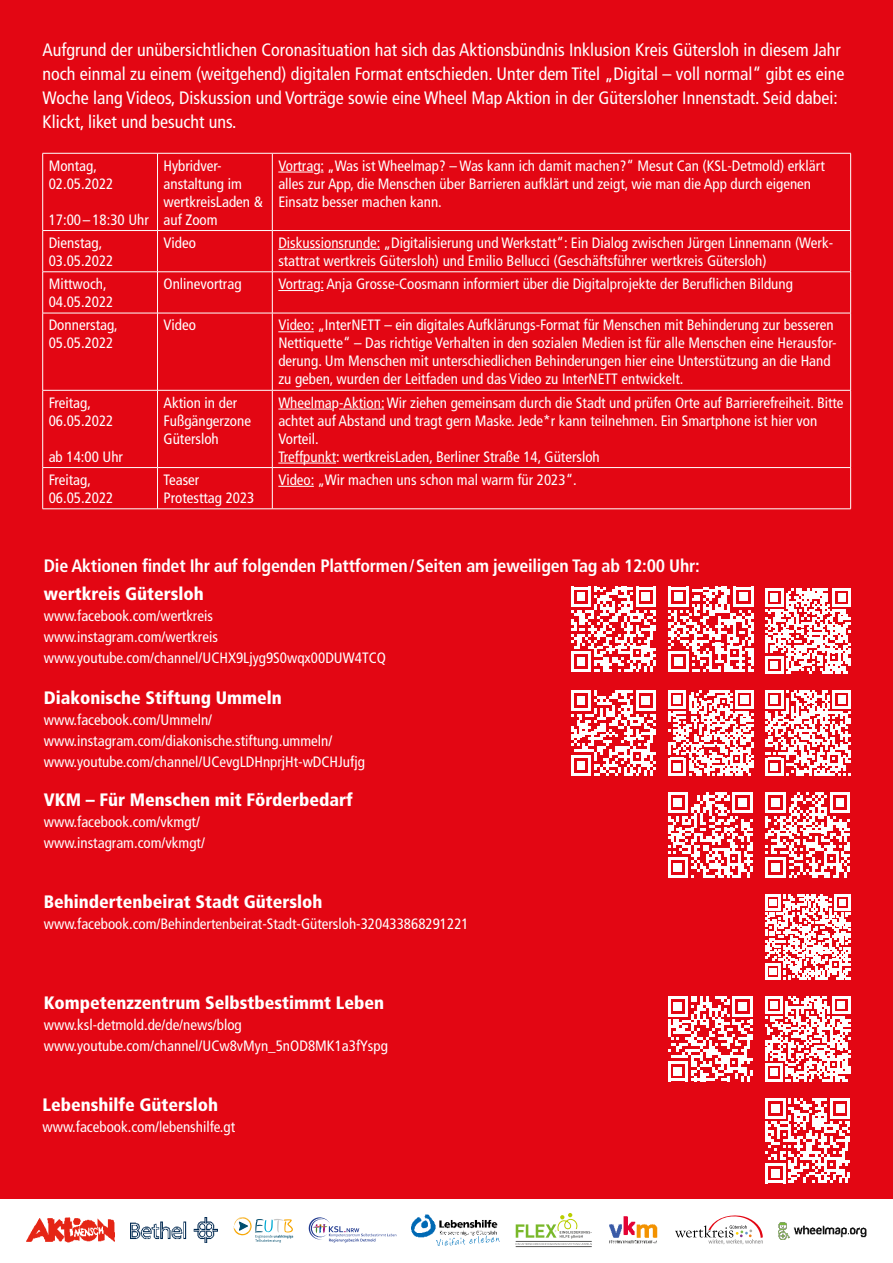
<style>
.page{position:relative;width:893px;height:1263px;background:#e30613}
.page>*{position:absolute;margin:0;border:0;box-sizing:border-box;transform-origin:0 0}
.t1{font:condensed 18px/24px "Frutiger LT Std";color:#fff}
.t2{font:900 condensed 18px "Frutiger LT Std";color:#fff}
.t3{font:700 condensed 18px "Frutiger LT Std";letter-spacing:-.015em;color:#fff}
.t4{font:condensed 15px/18px "Frutiger LT Std";color:#fff}
</style>
<div class="page">
<div style="left:0;top:1200px;width:893px;height:63px;background:#fff"></div>
<svg style="left:675px;top:1215px;width:88px;height:29px"></svg>
<img style="left:778px;top:1222px;width:88px;height:17px">
<svg style="left:233px;top:1217px;width:60px;height:25px"></svg>
<svg style="left:309px;top:1217px;width:87px;height:25px"></svg>
<img style="left:130px;top:1217px;width:88px;height:25px">
<img style="left:609px;top:1216px;width:49px;height:27px">
<img style="left:412px;top:1214px;width:88px;height:31px">
<img style="left:27px;top:1217px;width:88px;height:25px">
<hr style="left:516px;top:1246px;width:76px;height:1px;background:#575756">
<svg style="left:516px;top:1213px;width:76px;height:32px"></svg>
<hr style="left:43px;top:153px;width:115px;height:1px;background:#fff">
<hr style="left:42px;top:153px;width:1px;height:77px;background:#fff">
<hr style="left:158px;top:153px;width:114px;height:1px;background:#fff">
<hr style="left:157px;top:153px;width:1px;height:77px;background:#fff">
<hr style="left:272px;top:153px;width:579px;height:1px;background:#fff">
<hr style="left:272px;top:153px;width:1px;height:77px;background:#fff">
<hr style="left:850px;top:153px;width:1px;height:77px;background:#fff">
<hr style="left:43px;top:230px;width:115px;height:1px;background:#fff">
<hr style="left:42px;top:231px;width:1px;height:41px;background:#fff">
<hr style="left:158px;top:230px;width:114px;height:1px;background:#fff">
<hr style="left:157px;top:231px;width:1px;height:41px;background:#fff">
<hr style="left:272px;top:230px;width:579px;height:1px;background:#fff">
<hr style="left:272px;top:231px;width:1px;height:41px;background:#fff">
<hr style="left:850px;top:231px;width:1px;height:41px;background:#fff">
<hr style="left:43px;top:272px;width:115px;height:1px;background:#fff">
<hr style="left:42px;top:272px;width:1px;height:41px;background:#fff">
<hr style="left:158px;top:272px;width:114px;height:1px;background:#fff">
<hr style="left:157px;top:272px;width:1px;height:41px;background:#fff">
<hr style="left:272px;top:272px;width:579px;height:1px;background:#fff">
<hr style="left:272px;top:272px;width:1px;height:41px;background:#fff">
<hr style="left:850px;top:272px;width:1px;height:41px;background:#fff">
<hr style="left:43px;top:313px;width:115px;height:1px;background:#fff">
<hr style="left:42px;top:313px;width:1px;height:77px;background:#fff">
<hr style="left:158px;top:313px;width:114px;height:1px;background:#fff">
<hr style="left:157px;top:313px;width:1px;height:77px;background:#fff">
<hr style="left:272px;top:313px;width:579px;height:1px;background:#fff">
<hr style="left:272px;top:313px;width:1px;height:77px;background:#fff">
<hr style="left:850px;top:313px;width:1px;height:77px;background:#fff">
<hr style="left:43px;top:390px;width:115px;height:1px;background:#fff">
<hr style="left:42px;top:390px;width:1px;height:77px;background:#fff">
<hr style="left:158px;top:390px;width:114px;height:1px;background:#fff">
<hr style="left:157px;top:390px;width:1px;height:77px;background:#fff">
<hr style="left:272px;top:390px;width:579px;height:1px;background:#fff">
<hr style="left:272px;top:390px;width:1px;height:77px;background:#fff">
<hr style="left:850px;top:390px;width:1px;height:77px;background:#fff">
<hr style="left:43px;top:467px;width:115px;height:1px;background:#fff">
<hr style="left:42px;top:468px;width:1px;height:41px;background:#fff">
<hr style="left:158px;top:467px;width:114px;height:1px;background:#fff">
<hr style="left:157px;top:468px;width:1px;height:41px;background:#fff">
<hr style="left:272px;top:467px;width:579px;height:1px;background:#fff">
<hr style="left:272px;top:468px;width:1px;height:41px;background:#fff">
<hr style="left:850px;top:468px;width:1px;height:41px;background:#fff">
<hr style="left:43px;top:509px;width:115px;height:1px;background:#fff">
<hr style="left:158px;top:509px;width:114px;height:1px;background:#fff">
<hr style="left:272px;top:509px;width:579px;height:1px;background:#fff">
<hr style="left:278px;top:172px;width:35px;height:1px;background:#fff">
<hr style="left:278px;top:249px;width:102px;height:1px;background:#fff">
<hr style="left:278px;top:290px;width:35px;height:1px;background:#fff">
<hr style="left:278px;top:331px;width:36px;height:1px;background:#fff">
<hr style="left:278px;top:409px;width:54px;height:1px;background:#fff">
<hr style="left:339px;top:409px;width:45px;height:1px;background:#fff">
<hr style="left:278px;top:463px;width:58px;height:1px;background:#fff">
<hr style="left:278px;top:486px;width:36px;height:1px;background:#fff">
<svg style="left:571px;top:586px;width:85px;height:86px"></svg>
<svg style="left:571px;top:690px;width:85px;height:86px"></svg>
<svg style="left:668px;top:792px;width:85px;height:86px"></svg>
<svg style="left:765px;top:894px;width:85px;height:85px"></svg>
<svg style="left:668px;top:996px;width:85px;height:85px"></svg>
<svg style="left:765px;top:1098px;width:85px;height:85px"></svg>
<svg style="left:668px;top:586px;width:85px;height:86px"></svg>
<svg style="left:668px;top:690px;width:85px;height:86px"></svg>
<svg style="left:765px;top:792px;width:85px;height:85px"></svg>
<svg style="left:765px;top:996px;width:85px;height:85px"></svg>
<svg style="left:765px;top:588px;width:86px;height:86px"></svg>
<svg style="left:765px;top:690px;width:86px;height:86px"></svg>
<p class="t1" style="left:43px;top:38px;width:803px">Aufgrund der unübersichtlichen Coronasituation hat sich das Aktionsbündnis Inklusion Kreis Gütersloh in diesem Jahr noch einmal zu einem (weitgehend) digitalen Format entschieden. Unter dem Titel „Digital – voll normal“ gibt es eine Woche lang Videos, Diskussion und Vorträge sowie eine Wheel Map Aktion in der Gütersloher Innenstadt. Seid dabei:<br>Klickt, liket und besucht uns.</p>
<p class="t4" style="left:49px;top:156px;width:66px">Montag,<br>02.05.2022</p>
<p class="t4" style="left:49px;top:210px;width:102px">17:00–18:30 Uhr</p>
<p class="t4" style="left:164px;top:156px;width:101px">Hybridver&shy;anstaltung im wertkreisLaden &amp; auf Zoom</p>
<p class="t4" style="left:278px;top:156px;width:548px">Vortrag: „Was ist Wheelmap? – Was kann ich damit machen?“ Mesut Can (KSL-Detmold) erklärt alles zur App, die Menschen über Barrieren aufklärt und zeigt, wie man die App durch eigenen<br>Einsatz besser machen kann.</p>
<p class="t4" style="left:49px;top:234px;width:66px">Dienstag,<br>03.05.2022</p>
<p class="t4" style="left:164px;top:234px;width:34px">Video</p>
<p class="t4" style="left:278px;top:234px;width:556px">Diskussionsrunde: „Digitalisierung und Werkstatt“: Ein Dialog zwischen Jürgen Linnemann (Werk&shy;stattrat wertkreis Gütersloh) und Emilio Bellucci (Geschäftsführer wertkreis Gütersloh)</p>
<p class="t4" style="left:49px;top:275px;width:66px">Mittwoch,<br>04.05.2022</p>
<p class="t4" style="left:164px;top:275px;width:80px">Onlinevortrag</p>
<p class="t4" style="left:278px;top:275px;width:516px">Vortrag: Anja Grosse-Coosmann informiert über die Digitalprojekte der Beruflichen Bildung</p>
<p class="t4" style="left:49px;top:316px;width:71px">Donnerstag,<br>05.05.2022</p>
<p class="t4" style="left:164px;top:316px;width:34px">Video</p>
<p class="t4" style="left:278px;top:316px;width:560px">Video: „InterNETT – ein digitales Aufklärungs-Format für Menschen mit Behinderung zur besseren Nettiquette“ – Das richtige Verhalten in den sozialen Medien ist für alle Menschen eine Herausfor&shy;derung. Um Menschen mit unterschiedlichen Behinderungen hier eine Unterstützung an die Hand zu geben, wurden der Leitfaden und das Video zu InterNETT entwickelt.</p>
<p class="t4" style="left:49px;top:393px;width:66px">Freitag,<br>06.05.2022</p>
<p class="t4" style="left:49px;top:447px;width:76px">ab 14:00 Uhr</p>
<p class="t4" style="left:164px;top:393px;width:89px">Aktion in der<br>Fußgängerzone<br>Gütersloh</p>
<p class="t4" style="left:278px;top:393px;width:567px">Wheelmap-Aktion: Wir ziehen gemeinsam durch die Stadt und prüfen Orte auf Barrierefreiheit. Bitte achtet auf Abstand und tragt gern Maske. Jede*r kann teilnehmen. Ein Smartphone ist hier von Vorteil.<br>Treffpunkt: wertkreisLaden, Berliner Straße 14, Gütersloh</p>
<p class="t4" style="left:49px;top:471px;width:66px">Freitag,<br>06.05.2022</p>
<p class="t4" style="left:164px;top:471px;width:92px">Teaser<br>Protesttag 2023</p>
<p class="t4" style="left:278px;top:471px;width:300px">Video: „Wir machen uns schon mal warm für 2023“.</p>
<p class="t3" style="left:44px;top:555px;width:657px">Die Aktionen findet Ihr auf folgenden Plattformen/Seiten am jeweiligen Tag ab 12:00 Uhr:</p>
<p class="t2" style="left:44px;top:583px;width:161px">wertkreis Gütersloh</p>
<p class="t4" style="left:44px;top:605px;width:344px;line-height:21px">www.facebook.com/wertkreis www.instagram.com/wertkreis www.youtube.com/channel/UCHX9Ljyg9S0wqx00DUW4TCQ</p>
<p class="t2" style="left:44px;top:687px;width:240px">Diakonische Stiftung Ummeln</p>
<p class="t4" style="left:44px;top:709px;width:323px;line-height:21px">www.facebook.com/Ummeln/ www.instagram.com/diakonische.stiftung.ummeln/ www.youtube.com/channel/UCevgLDHnprjHt-wDCHJufjg</p>
<p class="t2" style="left:44px;top:788px;width:311px">VKM – Für Menschen mit Förderbedarf</p>
<p class="t4" style="left:44px;top:811px;width:163px;line-height:21px">www.facebook.com/vkmgt/ www.instagram.com/vkmgt/</p>
<p class="t2" style="left:44px;top:890px;width:280px">Behindertenbeirat Stadt Gütersloh</p>
<p class="t4" style="left:44px;top:914px;width:426px">www.facebook.com/Behindertenbeirat-Stadt-Gütersloh-320433868291221</p>
<p class="t2" style="left:44px;top:992px;width:342px">Kompetenzzentrum Selbstbestimmt Leben</p>
<p class="t4" style="left:44px;top:1015px;width:346px;line-height:21px">www.ksl-detmold.de/de/news/blog www.youtube.com/channel/UCw8vMyn_5nOD8MK1a3fYspg</p>
<p class="t2" style="left:43px;top:1094px;width:177px">Lebenshilfe Gütersloh</p>
<p class="t4" style="left:43px;top:1118px;width:194px">www.facebook.com/lebenshilfe.gt</p>
</div>
